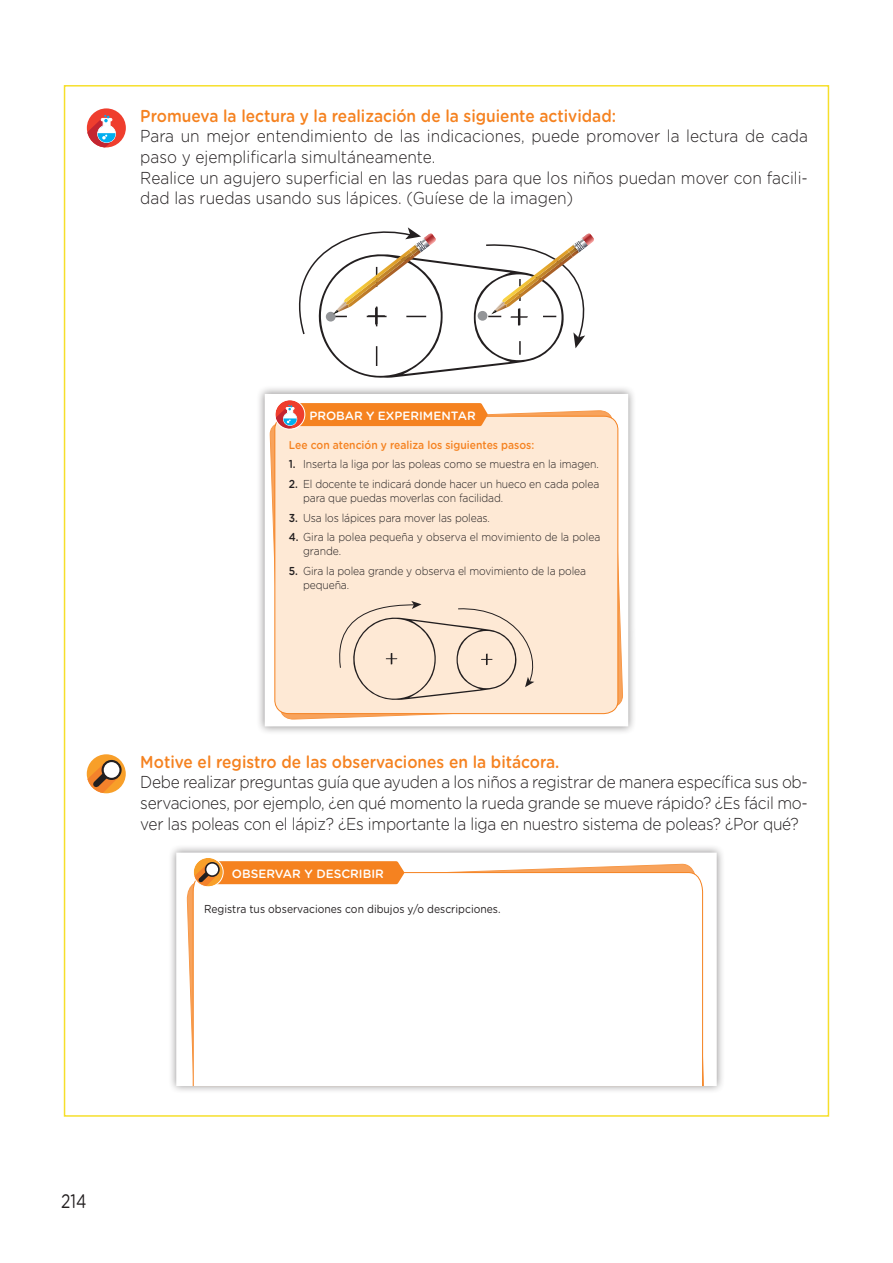
<style>
.page{position:relative;width:893px;height:1263px;background:#fff}
.page>*{position:absolute;margin:0;border:0;box-sizing:border-box;transform-origin:0 0}
.t1{font:19.5px "Gotham Rounded";color:#231f20;scale:.8 1}
.t2{font:300 17.25px/20.7px "Gotham Rounded";color:#231f20;scale:.9 1}
.t3{font:500 17.25px "Gotham Rounded";color:#f58220;scale:.9 1}
.t4{font:500 12px "Gotham Rounded";color:#fff}
.t5{font:300 11.55px/14px "Gotham Rounded";letter-spacing:-.01em;color:#231f20;scale:.9 1}
.t6{font:11.55px "Gotham Rounded";color:#231f20;scale:.9 1}
.t7{font:500 11.55px "Gotham Rounded";color:#f58220;scale:.9 1}
.s1{font-weight:500}
</style>
<div class="page">
<div style="left:87px;top:108px;width:39px;height:39px;background:#ef3e2e;border-radius:50%"></div>
<svg style="left:87px;top:113px;width:29px;height:34px"></svg>
<svg style="left:298px;top:227px;width:296px;height:151px"></svg>
<div style="left:256px;top:385px;width:381px;height:350px;background:#231f20;opacity:.5"></div>
<div style="left:265px;top:394px;width:363px;height:332px;background:#fff"></div>
<svg style="left:270px;top:401px;width:353px;height:319px"></svg>
<div style="left:275px;top:416px;width:343px;height:298px;background:#fee9d5;border-radius:13px"></div>
<svg style="left:275px;top:400px;width:29px;height:29px"></svg>
<svg style="left:275px;top:403px;width:213px;height:26px;background:#f18d41"></svg>
<div style="left:274px;top:399px;width:31px;height:31px;border:1px solid #fff;border-radius:50%"></div>
<svg style="left:339px;top:601px;width:195px;height:99px"></svg>
<svg style="left:87px;top:754px;width:39px;height:39px"></svg>
<svg style="left:87px;top:762px;width:32px;height:31px"></svg>
<svg style="left:102px;top:760px;width:20px;height:20px"></svg>
<div style="left:104px;top:762px;width:15px;height:16px;background:#fff;border-radius:50%"></div>
<div style="left:168px;top:844px;width:557px;height:250px;background:#231f20;opacity:.5"></div>
<div style="left:176px;top:852px;width:541px;height:234px;background:#fff"></div>
<svg style="left:187px;top:852px;width:522px;height:234px"></svg>
<svg style="left:192px;top:872px;width:511px;height:214px"></svg>
<div style="left:194px;top:858px;width:29px;height:29px;background:#f89f29;border-radius:50%"></div>
<svg style="left:194px;top:861px;width:210px;height:26px;background:#f4933e"></svg>
<svg style="left:205px;top:862px;width:15px;height:15px"></svg>
<div style="left:206px;top:864px;width:12px;height:11px;background:#fff;border-radius:50%"></div>
<div style="left:193px;top:857px;width:31px;height:30px;border:1px solid #fff;border-radius:50%"></div>
<p class="t3" style="left:140px;top:103px;width:530px">Promueva la lectura y la realización de la siguiente actividad:</p>
<p class="t2" style="left:140px;top:125px;width:743px">Para un mejor entendimiento de las indicaciones, puede promover la lectura de cada paso y ejemplificarla simultáneamente.<br>Realice un agujero superficial en las ruedas para que los niños puedan mover con facili&shy;dad las ruedas usando sus lápices. (Guíese de la imagen)</p>
<p class="t4" style="left:309px;top:407px;width:168px">PROBAR Y EXPERIMENTAR</p>
<p class="t7" style="left:289px;top:436px;width:274px">Lee con atención y realiza los siguientes pasos:</p>
<p class="t5" style="left:289px;top:457px;width:346px"><span class="s1">1.</span> Inserta la liga por las poleas como se muestra en la imagen.</p>
<p class="t5" style="left:303px;top:476px;width:331px;text-indent:-14px"><span class="s1">2.</span> El docente te indicará donde hacer un hueco en cada polea para que puedas moverlas con facilidad.</p>
<p class="t5" style="left:289px;top:510px;width:225px"><span class="s1">3.</span> Usa los lápices para mover las poleas.</p>
<p class="t5" style="left:303px;top:530px;width:332px;text-indent:-14px"><span class="s1">4.</span> Gira la polea pequeña y observa el movimiento de la polea grande.</p>
<p class="t5" style="left:303px;top:563px;width:316px;text-indent:-14px"><span class="s1">5.</span> Gira la polea grande y observa el movimiento de la polea pequeña.</p>
<p class="t3" style="left:140px;top:749px;width:467px">Motive el registro de las observaciones en la bitácora.</p>
<p class="t2" style="left:140px;top:771px;width:743px;text-align:justify">Debe realizar preguntas guía que ayuden a los niños a registrar de manera específica sus ob&shy;servaciones, por ejemplo, ¿en qué momento la rueda grande se mueve rápido? ¿Es fácil mo&shy;ver las poleas con el lápiz? ¿Es importante la liga en nuestro sistema de poleas? ¿Por qué?</p>
<p class="t4" style="left:232px;top:865px;width:154px">OBSERVAR Y DESCRIBIR</p>
<p class="t6" style="left:204px;top:901px;width:331px">Registra tus observaciones con dibujos y/o descripciones.</p>
<p class="t1" style="left:61px;top:1188px;width:33px">214</p>
</div>
